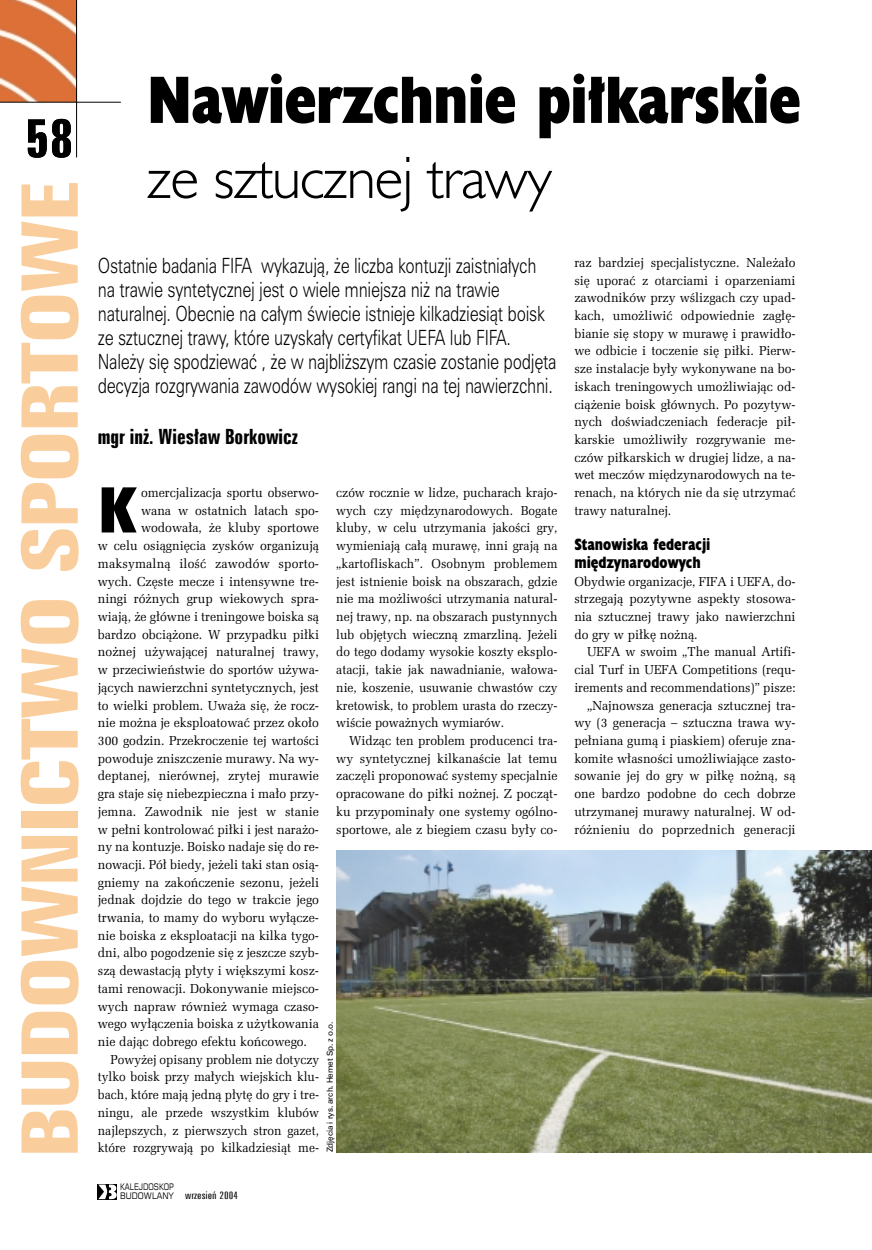
<style>
.page{position:relative;width:872px;height:1250px;background:#fff}
.page>*{position:absolute;margin:0;border:0;box-sizing:border-box;transform-origin:0 0}
.t1{font:700 extra-condensed 78px "Zurich PL";letter-spacing:-.03em;color:#face9c;scale:1.39 1}
.t2{font:700 condensed 67.5px "Humanist 521 PL Xtra";letter-spacing:-.02em;color:#000}
.t3{font:700 condensed 66px "Humanist 521 PL Xtra";color:#000;scale:.96 1}
.t4{font:300 60px "Humanist 521 PL";letter-spacing:-.02em;color:#000}
.t5{font:700 extra-condensed 54px "Zurich PL";color:#000}
.t6{font:300 21px/24px "Zurich PL";letter-spacing:-.015em;color:#000;scale:.77 1}
.t7{font:700 extra-condensed 21px "Zurich PL";color:#000;scale:.96 1}
.t8{font:700 condensed 16.5px/17.7px "Humanist 521 PL Xtra";color:#000;scale:.96 1}
.t9{font:13.05px/17.7px "Zapf Elliptical 711 PL";color:#000;text-align:justify;scale:.96 1}
.t10{font:13.05px/17.7px "Zapf Elliptical 711 PL";color:#000;text-align:justify;scale:.94 1}
.t11{font:13.05px/17.7px "Zapf Elliptical 711 PL";color:#000;text-align:right;scale:.95 1}
.t12{font:300 extra-condensed 10.5px "Zurich PL";color:#000;scale:1.45 1}
.t13{font:9px/9px "Square 721 PL";color:#000;scale:.8 1}
.t14{font:8.25px "Zurich PL";letter-spacing:-.015em;color:#000}
</style>
<div class="page">
<svg style="left:98px;top:1184px;width:19px;height:15px"></svg>
<img style="left:0;top:0;width:76px;height:102px">
<hr style="left:0;top:102px;width:121px;height:1px;background:#000">
<hr style="left:76px;top:0;width:1px;height:157px;background:#000">
<img style="left:336px;top:850px;width:536px;height:302px">
<h3 class="t5" style="left:25px;top:118px;width:49px">58</h3>
<h1 class="t1" style="left:22px;top:1158px;width:705px;rotate:-90deg">BUDOWNICTWO SPORTOWE</h1>
<h2 class="t2" style="left:147px;top:75px;width:655px">Nawierzchnie pi∏karskie</h2>
<h3 class="t4" style="left:147px;top:155px;width:407px">ze sztucznej trawy</h3>
<p class="t6" style="left:98px;top:255px;width:597px">Ostatnie badania FIFA wykazujà, ˝e liczba kontuzji zaistnia∏ych na trawie syntetycznej jest o wiele mniejsza ni˝ na trawie naturalnej. Obecnie na ca∏ym Êwiecie istnieje kilkadziesiàt boisk ze sztucznej trawy, które uzyska∏y certyfikat UEFA lub FIFA.<br>Nale˝y si´ spodziewaç , ˝e w najbli˝szym czasie zostanie podj´ta decyzja rozgrywania zawodów wysokiej rangi na tej nawierzchni.</p>
<h3 class="t7" style="left:98px;top:429px;width:210px">mgr in˝. Wies∏aw Borkowicz</h3>
<p class="t10" style="left:336px;top:484px;width:237px">czów rocznie w lidze, pucharach krajo&shy;wych czy mi´dzynarodowych. Bogate kluby, w celu utrzymania jakoÊci gry, wymieniajà ca∏à muraw´, inni grajà na „kartofliskach”. Osobnym problemem jest istnienie boisk na obszarach, gdzie nie ma mo˝liwoÊci utrzymania natural&shy;nej trawy, np. na obszarach pustynnych lub obj´tych wiecznà zmarzlinà. Je˝eli do tego dodamy wysokie koszty eksplo&shy;atacji, takie jak nawadnianie, wa∏owa&shy;nie, koszenie, usuwanie chwastów czy kretowisk, to problem urasta do rzeczy&shy;wiÊcie powa˝nych wymiarów.</p>
<p class="t9" style="left:336px;top:732px;width:232px;text-indent:13px">Widzàc ten problem producenci tra&shy;wy syntetycznej kilkanaÊcie lat temu zacz´li proponowaç systemy specjalnie opracowane do pi∏ki no˝nej. Z poczàt&shy;ku przypomina∏y one systemy ogólno&shy;sportowe, ale z biegiem czasu by∏y co-</p>
<h3 class="t3" style="left:98px;top:485px;width:41px">K</h3>
<p class="t9" style="left:141px;top:484px;width:187px">omercjalizacja sportu obserwo-</p>
<p class="t9" style="left:141px;top:502px;width:187px">wana w ostatnich latach spo-</p>
<p class="t9" style="left:141px;top:520px;width:187px">wodowa∏a, ˝e kluby sportowe</p>
<p class="t9" style="left:98px;top:538px;width:232px">w celu osiàgni´cia zysków organizujà</p>
<p class="t9" style="left:98px;top:555px;width:232px">maksymalnà iloÊç zawodów sporto-</p>
<p class="t9" style="left:98px;top:573px;width:232px">wych. Cz´ste mecze i intensywne tre-</p>
<p class="t9" style="left:98px;top:591px;width:232px">ningi ró˝nych grup wiekowych spra-</p>
<p class="t9" style="left:98px;top:608px;width:232px">wiajà, ˝e g∏ówne i treningowe boiska sà</p>
<p class="t9" style="left:98px;top:626px;width:232px">bardzo obcià˝one. W przypadku pi∏ki</p>
<p class="t9" style="left:98px;top:644px;width:232px">no˝nej u˝ywajàcej naturalnej trawy,</p>
<p class="t9" style="left:98px;top:661px;width:232px">w przeciwieƒstwie do sportów u˝ywa-</p>
<p class="t9" style="left:98px;top:679px;width:232px">jàcych nawierzchni syntetycznych, jest</p>
<p class="t9" style="left:98px;top:697px;width:232px">to wielki problem. Uwa˝a si´, ˝e rocz-</p>
<p class="t9" style="left:98px;top:715px;width:232px">nie mo˝na je eksploatowaç przez oko∏o</p>
<p class="t9" style="left:98px;top:732px;width:232px">300 godzin. Przekroczenie tej wartoÊci</p>
<p class="t9" style="left:98px;top:750px;width:232px">powoduje zniszczenie murawy. Na wy-</p>
<p class="t9" style="left:98px;top:768px;width:232px">deptanej, nierównej, zrytej murawie</p>
<p class="t9" style="left:98px;top:785px;width:232px">gra staje si´ niebezpieczna i ma∏o przy-</p>
<p class="t9" style="left:98px;top:803px;width:232px">jemna. Zawodnik nie jest w stanie</p>
<p class="t9" style="left:98px;top:821px;width:232px">w pe∏ni kontrolowaç pi∏ki i jest nara˝o-</p>
<p class="t9" style="left:98px;top:838px;width:232px">ny na kontuzje. Boisko nadaje si´ do re-</p>
<p class="t9" style="left:98px;top:856px;width:232px">nowacji. Pó∏ biedy, je˝eli taki stan osià-</p>
<p class="t9" style="left:98px;top:874px;width:232px">gniemy na zakoƒczenie sezonu, je˝eli</p>
<p class="t9" style="left:98px;top:892px;width:232px">jednak dojdzie do tego w trakcie jego</p>
<p class="t9" style="left:98px;top:909px;width:232px">trwania, to mamy do wyboru wy∏àcze-</p>
<p class="t9" style="left:98px;top:927px;width:232px">nie boiska z eksploatacji na kilka tygo-</p>
<p class="t9" style="left:98px;top:945px;width:232px">dni, albo pogodzenie si´ z jeszcze szyb-</p>
<p class="t9" style="left:98px;top:962px;width:232px">szà dewastacjà p∏yty i wi´kszymi kosz-</p>
<p class="t9" style="left:98px;top:980px;width:232px">tami renowacji. Dokonywanie miejsco-</p>
<p class="t9" style="left:98px;top:998px;width:232px">wych napraw równie˝ wymaga czaso-</p>
<p class="t9" style="left:98px;top:1015px;width:232px">wego wy∏àczenia boiska z u˝ytkowania</p>
<p class="t9" style="left:98px;top:1033px;width:219px">nie dajàc dobrego efektu koƒcowego.</p>
<p class="t10" style="left:111px;top:1051px;width:223px">Powy˝ej opisany problem nie dotyczy</p>
<p class="t10" style="left:98px;top:1069px;width:237px">tylko boisk przy ma∏ych wiejskich klu-</p>
<p class="t10" style="left:98px;top:1086px;width:237px">bach, które majà jednà p∏yt´ do gry i tre-</p>
<p class="t10" style="left:98px;top:1104px;width:237px">ningu, ale przede wszystkim klubów</p>
<p class="t10" style="left:98px;top:1122px;width:237px">najlepszych, z pierwszych stron gazet,</p>
<p class="t10" style="left:98px;top:1139px;width:237px">które rozgrywajà po kilkadziesiàt me-</p>
<p class="t14" style="left:327px;top:1152px;width:132px;rotate:-90deg">Zdj´cia i rys. arch. Hemet Sp. z o.o.</p>
<p class="t13" style="left:120px;top:1183px;width:69px">KALEJDOSKOP<br>BUDOWLANY</p>
<p class="t12" style="left:185px;top:1191px;width:38px">wrzesieƒ 2004</p>
<p class="t9" style="left:574px;top:254px;width:232px">raz bardziej specjalistyczne. Nale˝a∏o si´ uporaç z otarciami i oparzeniami zawodników przy wÊlizgach czy upad&shy;kach, umo˝liwiç odpowiednie zag∏´- bianie si´ stopy w muraw´ i prawid∏o&shy;we odbicie i toczenie si´ pi∏ki. Pierw&shy;sze instalacje by∏y wykonywane na bo&shy;iskach treningowych umo˝liwiajàc od&shy;cià˝enie boisk g∏ównych. Po pozytyw&shy;nych doÊwiadczeniach federacje pi∏- karskie umo˝liwi∏y rozgrywanie me&shy;czów pi∏karskich w drugiej lidze, a na&shy;wet meczów mi´dzynarodowych na te&shy;renach, na których nie da si´ utrzymaç trawy naturalnej.</p>
<p class="t8" style="left:574px;top:537px;width:143px">Stanowiska federacji mi´dzynarodowych</p>
<p class="t9" style="left:574px;top:573px;width:232px">Obydwie organizacje, FIFA i UEFA, do&shy;strzegajà pozytywne aspekty stosowa&shy;nia sztucznej trawy jako nawierzchni do gry w pi∏k´ no˝nà.</p>
<p class="t11" style="left:574px;top:644px;width:234px">UEFA w swoim „The manual Artifi&shy;cial Turf in UEFA Competitions (requ&shy;irements and recommendations)” pisze: „Najnowsza generacja sztucznej tra&shy;wy (3 generacja – sztuczna trawa wy&shy;pe∏niana gumà i piaskiem) oferuje zna&shy;komite w∏asnoÊci umo˝liwiajàce zasto&shy;sowanie jej do gry w pi∏k´ no˝nà, sà one bardzo podobne do cech dobrze utrzymanej murawy naturalnej. W od&shy;ró˝nieniu do poprzednich generacji</p>
</div>
